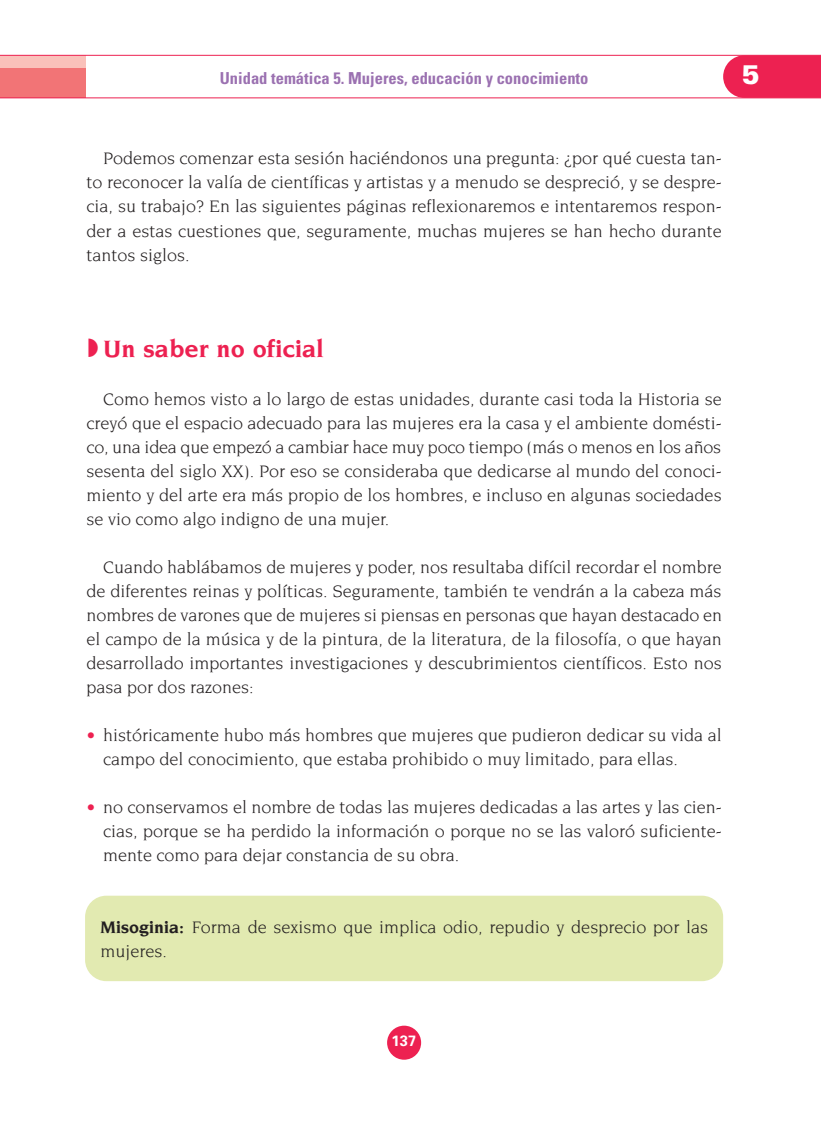
<style>
.page{position:relative;width:821px;height:1132px;background:#fff}
.page>*{position:absolute;margin:0;border:0;box-sizing:border-box;transform-origin:0 0}
.t1{font:900 27px "Univers";color:#fff}
.t2{font:700 25.5px "Novarese";color:#ed2151}
.t3{font:18px/24px "Novarese";color:#231f20;text-align:justify}
.t4{font:700 condensed 16.5px "Univers";color:#9b71b1}
.t5{font:700 15px "Univers";color:#fff}
.s1{color:#ed2151}
.s2{font-weight:700}
</style>
<div class="page">
<div style="left:0;top:55px;width:85px;height:13px;background:#fac1ba"></div>
<div style="left:0;top:68px;width:85px;height:30px;background:#f27476"></div>
<div style="left:387px;top:1025px;width:34px;height:34px;background:#ed2151;border-radius:17px"></div>
<div style="left:723px;top:56px;width:98px;height:41px;background:#ed2151"></div>
<hr style="left:0;top:55px;width:821px;height:1px;background:#ed2151">
<hr style="left:0;top:97px;width:821px;height:1px;background:#ed2151">
<div style="left:85px;top:895px;width:638px;height:85px;background:#e2eab1;border-radius:21px"></div>
<p class="t4" style="left:220px;top:72px;width:370px">Unidad temática 5. Mujeres, educación y conocimiento</p>
<p class="t1" style="left:741px;top:64px;width:20px">5</p>
<p class="t3" style="left:87px;top:147px;width:636px;text-indent:17px">Podemos comenzar esta sesión haciéndonos una pregunta: ¿por qué cuesta tan&shy;to reconocer la valía de científicas y artistas y a menudo se despreció, y se despre&shy;cia, su trabajo? En las siguientes páginas reflexionaremos e intentaremos respon&shy;der a estas cuestiones que, seguramente, muchas mujeres se han hecho durante tantos siglos.</p>
<p class="t2" style="left:103px;top:338px;width:222px">Un saber no oficial</p>
<p class="t3" style="left:87px;top:387px;width:636px;text-indent:17px">Como hemos visto a lo largo de estas unidades, durante casi toda la Historia se creyó que el espacio adecuado para las mujeres era la casa y el ambiente domésti&shy;co, una idea que empezó a cambiar hace muy poco tiempo (más o menos en los años sesenta del siglo XX). Por eso se consideraba que dedicarse al mundo del conoci&shy;miento y del arte era más propio de los hombres, e incluso en algunas sociedades se vio como algo indigno de una mujer.</p>
<p class="t3" style="left:87px;top:555px;width:637px;text-indent:17px">Cuando hablábamos de mujeres y poder, nos resultaba difícil recordar el nombre de diferentes reinas y políticas. Seguramente, también te vendrán a la cabeza más nombres de varones que de mujeres si piensas en personas que hayan destacado en el campo de la música y de la pintura, de la literatura, de la filosofía, o que hayan desarrollado importantes investigaciones y descubrimientos científicos. Esto nos pasa por dos razones:</p>
<p class="t3" style="left:103px;top:723px;width:620px;text-indent:-17px"><span class="s1">•</span> históricamente hubo más hombres que mujeres que pudieron dedicar su vida al campo del conocimiento, que estaba prohibido o muy limitado, para ellas.</p>
<p class="t3" style="left:103px;top:795px;width:620px;text-indent:-17px"><span class="s1">•</span> no conservamos el nombre de todas las mujeres dedicadas a las artes y las cien&shy;cias, porque se ha perdido la información o porque no se las valoró suficiente&shy;mente como para dejar constancia de su obra.</p>
<p class="t3" style="left:100px;top:915px;width:609px"><span class="s2">Misoginia:</span> Forma de sexismo que implica odio, repudio y desprecio por las mujeres.</p>
<p class="t5" style="left:391px;top:1035px;width:27px">137</p>
</div>
